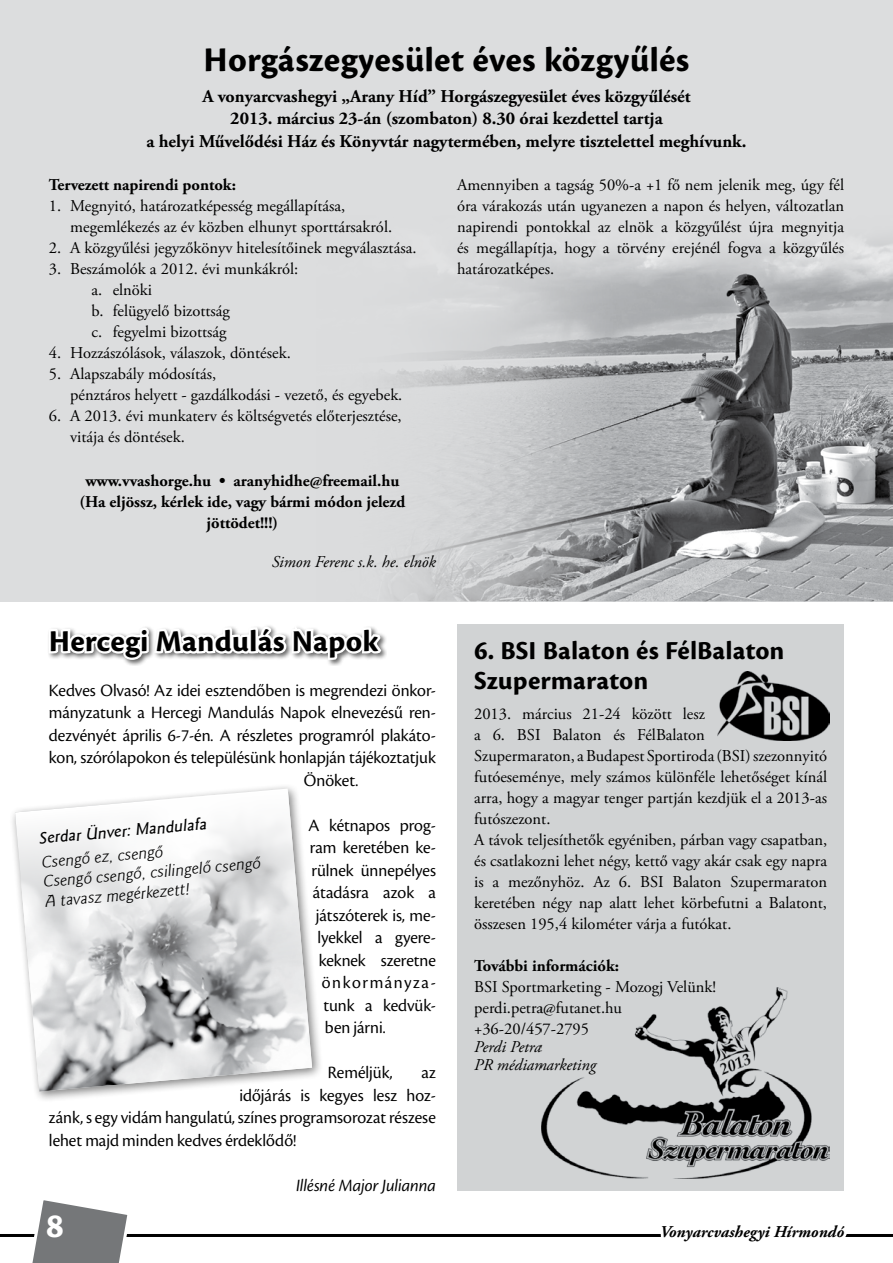
<style>
.page{position:relative;width:893px;height:1263px;background:#fff}
.page>*{position:absolute;margin:0;border:0;box-sizing:border-box;transform-origin:0 0}
.t1{font:36px "Cronos Pro Bold Capt";letter-spacing:.005em;color:#000}
.t2{font:36px "Cronos Pro Bold Capt";color:#fff}
.t3{font:31.5px "Cronos Pro Bold Capt";letter-spacing:.005em;color:#000}
.t4{font:27px/30px "Cronos Pro Bold Capt";letter-spacing:.005em;color:#000}
.t5{font:18px "Cronos Pro Disp";color:#000}
.t6{font:700 18px/22.5px "Adobe Garamond Pro";color:#000;text-align:center}
.t7{font:18px "Cronos Pro Disp It";color:#000}
.t8{font:18px "Cronos Pro Disp";letter-spacing:.09em;color:#000}
.t9{font:16.5px/21px "Adobe Garamond Pro";color:#000}
.t10{font:700 16.5px/21px "Adobe Garamond Pro";color:#000;text-align:center}
.t11{font:italic 16.5px/19.8px "Goudy Sn Lt PFL";color:#000}
.t12{font:italic 16.5px/18px "Adobe Garamond Pro";color:#000}
.t13{font:italic 700 16.5px "Adobe Garamond Pro";color:#000}
.t14{font:italic 16.5px "Goudy Sn Md PFL";color:#000}
</style>
<div class="page">
<div style="left:457px;top:624px;width:387px;height:567px;background:#d1d3d4"></div>
<div style="left:0;top:0;width:893px;height:601px;background:#dcddde"></div>
<img style="left:386px;top:242px;width:507px;height:359px">
<svg style="left:46px;top:601px;width:339px;height:65px"></svg>
<div style="left:8px;top:782px;width:315px;height:321px;background:#000;opacity:.5"></div>
<img style="left:15px;top:788px;width:297px;height:303px">
<svg style="left:15px;top:788px;width:288px;height:205px"></svg>
<img style="left:718px;top:671px;width:111px;height:70px">
<img style="left:542px;top:987px;width:287px;height:192px">
<hr style="left:0;top:1234px;width:893px;height:3px;background:#000">
<svg style="left:32px;top:1200px;width:96px;height:63px"></svg>
<svg style="left:657px;top:1156px;width:190px;height:81px"></svg>
<h1 class="t1" style="left:204px;top:39px;width:487px">Horgászegyesület éves közgyűlés</h1>
<p class="t6" style="left:146px;top:85px;width:602px">A vonyarcvashegyi „Arany Híd” Horgászegyesület éves közgyűlését<br>2013. március 23-án (szombaton) 8.30 órai kezdettel tartja<br>a helyi Művelődési Ház és Könyvtár nagytermében, melyre tisztelettel meghívunk.</p>
<p class="t9" style="left:457px;top:174px;width:388px;text-align:justify">Amennyiben a tagság 50%-a +1 fő nem jelenik meg, úgy fél óra várakozás után ugyanezen a napon és helyen, változatlan napirendi pontokkal az elnök a közgyűlést újra megnyitja és megállapítja, hogy a törvény erejénél fogva a közgyűlés határozatképes.</p>
<p class="t10" style="left:49px;top:174px;width:189px">Tervezett napirendi pontok:</p>
<p class="t9" style="left:70px;top:195px;width:324px;text-indent:-21px">1. Megnyitó, határozatképesség megállapítása, megemlékezés az év közben elhunyt sporttársakról.</p>
<p class="t9" style="left:49px;top:237px;width:369px">2. A közgyűlési jegyzőkönyv hitelesítőinek megválasztása.</p>
<p class="t9" style="left:91px;top:258px;width:208px;text-indent:-43px">3. Beszámolók a 2012. évi munkákról: a. elnöki<br>b. felügyelő bizottság<br>c. fegyelmi bizottság</p>
<p class="t9" style="left:49px;top:342px;width:243px">4. Hozzászólások, válaszok, döntések.</p>
<p class="t9" style="left:70px;top:363px;width:334px;text-indent:-21px">5. Alapszabály módosítás,<br>pénztáros helyett - gazdálkodási - vezető, és egyebek.</p>
<p class="t9" style="left:70px;top:405px;width:333px;text-indent:-21px">6. A 2013. évi munkaterv és költségvetés előterjesztése, vitája és döntések.</p>
<p class="t10" style="left:80px;top:471px;width:327px">www.vvashorge.hu • aranyhidhe@freemail.hu (Ha eljössz, kérlek ide, vagy bármi módon jelezd jöttödet!!!)</p>
<p class="t12" style="left:272px;top:554px;width:166px">Simon Ferenc s.k. he. elnök</p>
<h2 class="t3" style="left:49px;top:623px;width:331px">Hercegi Mandulás Napok</h2>
<p class="t5" style="left:49px;top:680px;width:388px">Kedves Olvasó! Az idei esztendőben is megrendezi önkor-</p>
<p class="t5" style="left:49px;top:702px;width:388px">mányzatunk a Hercegi Mandulás Napok elnevezésű ren-</p>
<p class="t5" style="left:49px;top:725px;width:388px">dezvényét április 6-7-én. A részletes programról plakáto-</p>
<p class="t5" style="left:49px;top:747px;width:388px">kon, szórólapokon és településünk honlapján tájékoztatjuk</p>
<p class="t5" style="left:304px;top:770px;width:56px">Önöket.</p>
<p class="t5" style="left:308px;top:815px;width:129px">A kétnapos prog-</p>
<p class="t5" style="left:310px;top:837px;width:127px">ram keretében ke-</p>
<p class="t5" style="left:311px;top:860px;width:126px">rülnek ünnepélyes</p>
<p class="t5" style="left:313px;top:882px;width:124px">átadásra azok a</p>
<p class="t5" style="left:316px;top:905px;width:121px">játszóterek is, me-</p>
<p class="t5" style="left:317px;top:927px;width:120px">lyekkel a gyere-</p>
<p class="t5" style="left:319px;top:950px;width:118px">keknek szeretne</p>
<p class="t8" style="left:322px;top:972px;width:115px">önkormányza-</p>
<p class="t5" style="left:323px;top:995px;width:114px">tunk a kedvük-</p>
<p class="t5" style="left:325px;top:1017px;width:62px">ben járni.</p>
<p class="t5" style="left:328px;top:1062px;width:66px">Reméljük,</p>
<p class="t5" style="left:421px;top:1062px;width:16px">az</p>
<p class="t5" style="left:239px;top:1085px;width:198px">időjárás is kegyes lesz hoz-</p>
<p class="t5" style="left:49px;top:1107px;width:388px">zánk, s egy vidám hangulatú, színes programsorozat részese</p>
<p class="t5" style="left:49px;top:1130px;width:249px">lehet majd minden kedves érdeklődő!</p>
<p class="t7" style="left:296px;top:1175px;width:141px">Illésné Major Julianna</p>
<p class="t14" style="left:38px;top:827px;width:170px;rotate:-5deg">Serdar Ünver: Mandulafa</p>
<p class="t11" style="left:40px;top:852px;width:220px;rotate:-5deg">Csengő ez, csengő<br>Csengő csengő, csilingelő csengő<br>A tavasz megérkezett!</p>
<h3 class="t4" style="left:474px;top:636px;width:312px">6. BSI Balaton és FélBalaton<br>Szupermaraton</h3>
<p class="t9" style="left:474px;top:703px;width:354px">2013. március 21-24 között lesz<br>a 6. BSI Balaton és FélBalaton<br>Szupermaraton, a Budapest Sportiroda (BSI) szezonnyitó futóeseménye, mely számos különféle lehetőséget kínál arra, hogy a magyar tenger partján kezdjük el a 2013-as futószezont.<br>A távok teljesíthetők egyéniben, párban vagy csapatban, és csatlakozni lehet négy, kettő vagy akár csak egy napra is a mezőnyhöz. Az 6. BSI Balaton Szupermaraton keretében négy nap alatt lehet körbefutni a Balatont, összesen 195,4 kilométer várja a futókat.</p>
<p class="t10" style="left:474px;top:955px;width:146px">További információk:</p>
<p class="t9" style="left:474px;top:976px;width:243px">BSI Sportmarketing - Mozogj Velünk! perdi.petra@futanet.hu +36-20/457-2795</p>
<p class="t12" style="left:474px;top:1038px;width:124px">Perdi Petra<br>PR médiamarketing</p>
<h1 class="t2" style="left:46px;top:1205px;width:20px">8</h1>
<p class="t13" style="left:660px;top:1222px;width:186px">Vonyarcvashegyi Hírmondó</p>
</div>
